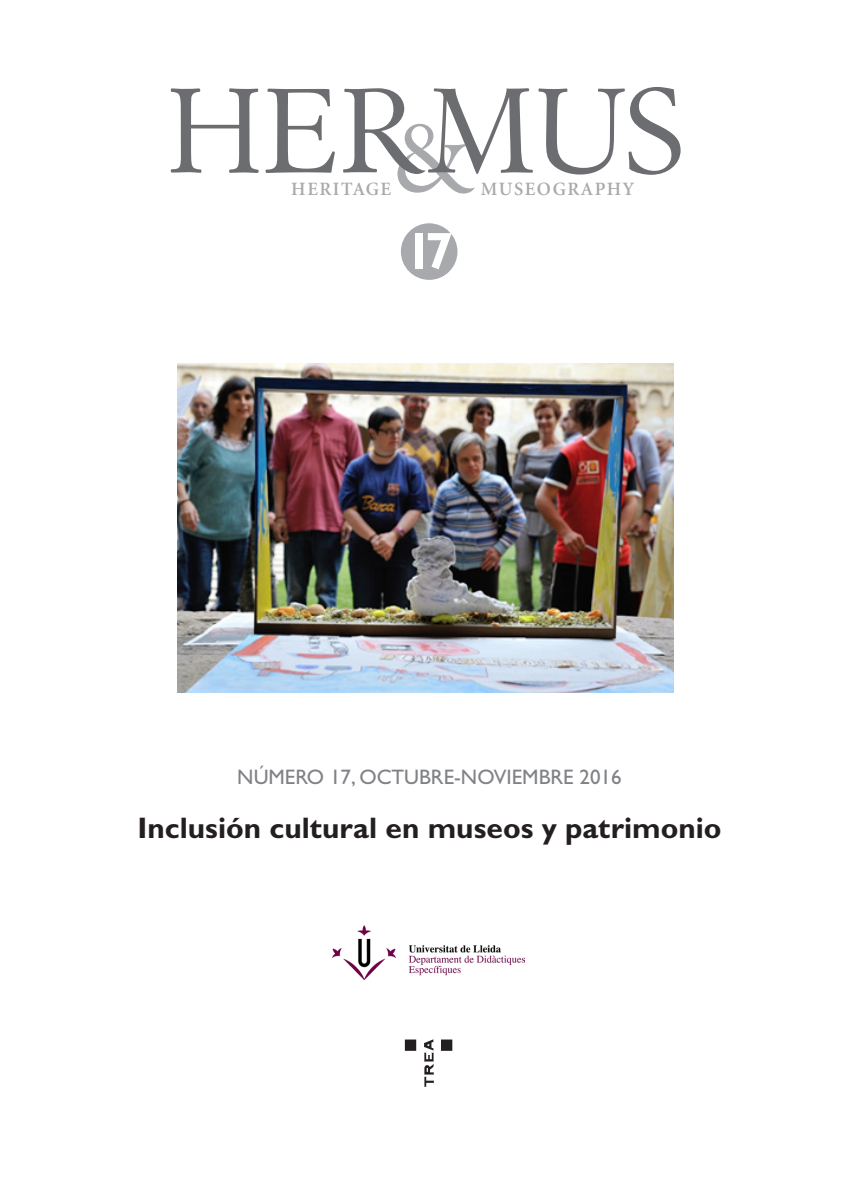
<style>
.page{position:relative;width:844px;height:1191px;background:#fff}
.page>*{position:absolute;margin:0;border:0;box-sizing:border-box;transform-origin:0 0}
.t1{font:130.38px "Augereau";color:#6c6d70}
.t2{font:107.27px "Augereau";color:#a8a9ad}
.t3{font:700 52.5px "Gill Sans Std";color:#fff}
.Texto_Normal{font:700 29.75px "Gill Sans Std";color:#231f20}
.t4{font:21px "Gill Sans Std";color:#808285}
.t5{font:18.9px "Minion Semibold SC";letter-spacing:.08em;color:#a8a9ad}
</style>
<div class="page">
<svg style="left:405px;top:1039px;width:47px;height:47px"></svg>
<div style="left:401px;top:223px;width:56px;height:57px;background:#a8a9ad;border-radius:50%"></div>
<img style="left:178px;top:363px;width:495px;height:330px">
<img style="left:333px;top:925px;width:191px;height:55px">
<p class="t1" style="left:168px;top:53px;width:518px">HERMUS</p>
<p class="t5" style="left:291px;top:179px;width:101px">HERITAGE</p>
<p class="t2" style="left:395px;top:93px;width:79px">&amp;</p>
<p class="t5" style="left:480px;top:179px;width:155px">MUSEOGRAPHY</p>
<p class="t3" style="left:405px;top:220px;width:50px">17</p>
<p class="t4" style="left:237px;top:764px;width:386px">NÚMERO 17, OCTUBRE-NOVIEMBRE 2016</p>
<p class="Texto_Normal" style="left:137px;top:810px;width:585px">Inclusión cultural en museos y patrimonio</p>
</div>
